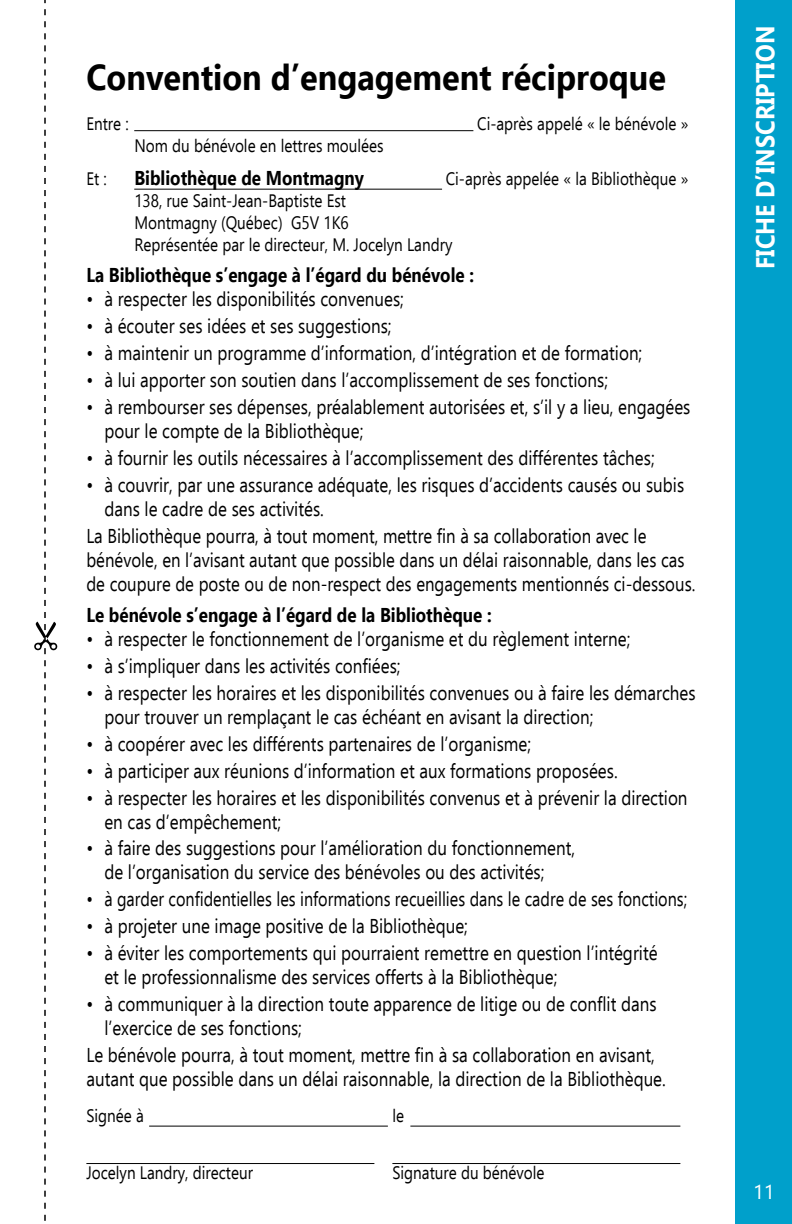
<style>
.page{position:relative;width:792px;height:1224px;background:#fff}
.page>*{position:absolute;margin:0;border:0;box-sizing:border-box;transform-origin:0 0}
.t1{font:700 36px "Ebrima";color:#000;scale:.9 1}
.t2{font:700 26px "Ebrima";color:#fff;scale:.9 1}
.t3{font:20px/24px "Ebrima";color:#000;scale:.85 1}
.t4{font:20px/24px "Ebrima";color:#000;scale:.84 1}
.t5{font:700 20px "Ebrima";color:#000;scale:.85 1}
.t6{font:20px "Ebrima";color:#000;scale:.81 1}
.t7{font:20px "Ebrima";color:#fff}
.t8{font:18px/22px "Ebrima";color:#000;scale:.85 1}
</style>
<div class="page">
<div style="left:736px;top:0;width:56px;height:1224px;background:#00a0cb"></div>
<svg style="left:34px;top:0;width:23px;height:1221px"></svg>
<hr style="left:134px;top:130px;width:339px;height:1px;background:#000">
<hr style="left:149px;top:1126px;width:239px;height:1px;background:#000">
<hr style="left:410px;top:1126px;width:270px;height:1px;background:#000">
<hr style="left:86px;top:1163px;width:288px;height:1px;background:#000">
<hr style="left:392px;top:1163px;width:288px;height:1px;background:#000">
<hr style="left:134px;top:189px;width:308px;height:1px;background:#000">
<h1 class="t1" style="left:86px;top:48px;width:646px">Convention d’engagement réciproque</h1>
<p class="t8" style="left:86px;top:112px;width:51px">Entre :</p>
<p class="t8" style="left:477px;top:112px;width:250px">Ci-après appelé « le bénévole »</p>
<p class="t8" style="left:134px;top:134px;width:295px">Nom du bénévole en lettres moulées</p>
<p class="t8" style="left:86px;top:167px;width:26px">Et :</p>
<p class="t5" style="left:134px;top:162px;width:272px">Bibliothèque de Montmagny</p>
<p class="t8" style="left:446px;top:167px;width:287px">Ci-après appelée « la Bibliothèque »</p>
<p class="t8" style="left:134px;top:189px;width:376px">138, rue Saint-Jean-Baptiste Est<br>Montmagny (Québec) G5V 1K6<br>Représentée par le directeur, M. Jocelyn Landry</p>
<p class="t5" style="left:86px;top:259px;width:458px">La Bibliothèque s’engage à l’égard du bénévole :</p>
<p class="t3" style="left:86px;top:287px;width:375px">• à respecter les disponibilités convenues;</p>
<p class="t3" style="left:86px;top:314px;width:361px">• à écouter ses idées et ses suggestions;</p>
<p class="t3" style="left:86px;top:340px;width:656px">• à maintenir un programme d’information, d’intégration et de formation;</p>
<p class="t3" style="left:86px;top:367px;width:615px">• à lui apporter son soutien dans l’accomplissement de ses fonctions;</p>
<p class="t3" style="left:104px;top:394px;width:691px;text-indent:-18px">• à rembourser ses dépenses, préalablement autorisées et, s’il y a lieu, engagées pour le compte de la Bibliothèque;</p>
<p class="t3" style="left:86px;top:445px;width:670px">• à fournir les outils nécessaires à l’accomplissement des différentes tâches;</p>
<p class="t3" style="left:104px;top:472px;width:684px;text-indent:-18px">• à couvrir, par une assurance adéquate, les risques d’accidents causés ou subis dans le cadre de ses activités.</p>
<p class="t4" style="left:86px;top:523px;width:727px">La Bibliothèque pourra, à tout moment, mettre fin à sa collaboration avec le bénévole, en l’avisant autant que possible dans un délai raisonnable, dans les cas de coupure de poste ou de non-respect des engagements mentionnés ci-dessous.</p>
<p class="t5" style="left:86px;top:599px;width:478px">Le bénévole s’engage à l’égard de la Bibliothèque :</p>
<p class="t3" style="left:86px;top:626px;width:642px">• à respecter le fonctionnement de l’organisme et du règlement interne;</p>
<p class="t3" style="left:86px;top:653px;width:371px">• à s’impliquer dans les activités confiées;</p>
<p class="t3" style="left:104px;top:680px;width:697px;text-indent:-18px">• à respecter les horaires et les disponibilités convenues ou à faire les démarches pour trouver un remplaçant le cas échéant en avisant la direction;</p>
<p class="t3" style="left:86px;top:731px;width:525px">• à coopérer avec les différents partenaires de l’organisme;</p>
<p class="t3" style="left:86px;top:758px;width:627px">• à participer aux réunions d’information et aux formations proposées.</p>
<p class="t3" style="left:104px;top:785px;width:688px;text-indent:-18px">• à respecter les horaires et les disponibilités convenus et à prévenir la direction en cas d’empêchement;</p>
<p class="t3" style="left:104px;top:836px;width:555px;text-indent:-18px">• à faire des suggestions pour l’amélioration du fonctionnement, de l’organisation du service des bénévoles ou des activités;</p>
<p class="t6" style="left:86px;top:884px;width:743px">• à garder confidentielles les informations recueillies dans le cadre de ses fonctions;</p>
<p class="t3" style="left:86px;top:913px;width:450px">• à projeter une image positive de la Bibliothèque;</p>
<p class="t3" style="left:104px;top:940px;width:652px;text-indent:-18px">• à éviter les comportements qui pourraient remettre en question l’intégrité et le professionnalisme des services offerts à la Bibliothèque;</p>
<p class="t3" style="left:104px;top:991px;width:651px;text-indent:-18px">• à communiquer à la direction toute apparence de litige ou de conflit dans l’exercice de ses fonctions;</p>
<p class="t3" style="left:86px;top:1042px;width:683px">Le bénévole pourra, à tout moment, mettre fin à sa collaboration en avisant, autant que possible dans un délai raisonnable, la direction de la Bibliothèque.</p>
<p class="t8" style="left:86px;top:1104px;width:69px">Signée à</p>
<p class="t8" style="left:392px;top:1104px;width:15px">le</p>
<p class="t8" style="left:86px;top:1161px;width:198px">Jocelyn Landry, directeur</p>
<p class="t8" style="left:392px;top:1161px;width:181px">Signature du bénévole</p>
<h2 class="t2" style="left:745px;top:269px;width:272px;rotate:-90deg">FICHE D’INSCRIPTION</h2>
<p class="t7" style="left:753px;top:1177px;width:23px">11</p>
</div>
